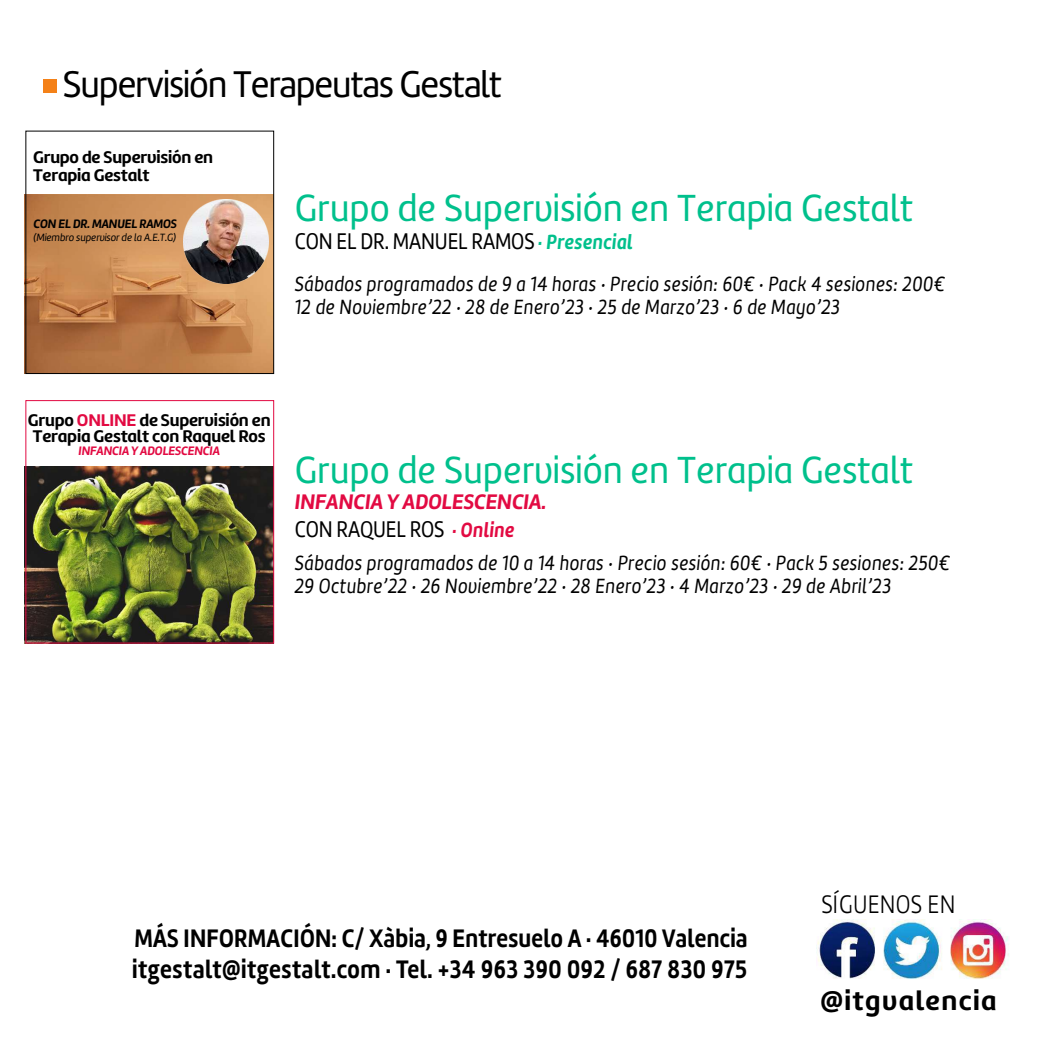
<style>
.page{position:relative;width:1050px;height:1050px;background:#fff}
.page>*{position:absolute;margin:0;border:0;box-sizing:border-box;transform-origin:0 0}
.t1{font:39.11px "Marine UP";color:#00c08c;scale:.95 1}
.t2{font:38.5px "Marine";letter-spacing:-.03em;color:#000;scale:.95 1}
.t3{font:700 28px "Marine UP";letter-spacing:.05em;color:#000}
.t4{font:700 26.25px/31.5px "Marine";letter-spacing:.015em;color:#000;scale:.85 1}
.t5{font:300 26.25px "Marine";letter-spacing:.01em;color:#000;scale:.85 1}
.t6{font:23.54px "Marine";letter-spacing:-.01em;color:#000;scale:.85 1}
.t7{font:italic 700 21.88px "Marine";color:#e20a42;scale:.96 1}
.t8{font:italic 21.35px/22.2px "Marine";letter-spacing:.025em;color:#000;scale:.87 1}
.t9{font:700 17.5px/15.8px "Marine UP";letter-spacing:-.01em;color:#000}
.t10{font:italic 700 12.78px "Marine";letter-spacing:-.01em;color:#e20a42;scale:.96 1}
.t11{font:italic 700 12.78px "Marine";letter-spacing:-.01em;color:#000;scale:.96 1}
.t12{font:italic 10.94px "Marine";letter-spacing:-.01em;color:#000;scale:.96 1}
.s1{font-weight:700;font-style:italic;font-size:21.35px;color:#00c08c}
.s2{color:#e20a42}
.s3{font-weight:700;font-style:italic;font-size:21.35px;color:#e20a42}
</style>
<div class="page">
<img style="left:27px;top:466px;width:245px;height:175px">
<div style="left:25px;top:400px;width:249px;height:243px;border:1px solid #e20a42"></div>
<div style="left:44px;top:80px;width:13px;height:13px;background:#f48118"></div>
<img style="left:816px;top:920px;width:194px;height:59px">
<img style="left:27px;top:195px;width:245px;height:177px">
<img style="left:184px;top:199px;width:84px;height:85px">
<div style="left:25px;top:131px;width:249px;height:243px;border:1px solid #000"></div>
<h2 class="t2" style="left:63px;top:59px;width:464px">Supervisión Terapeutas Gestalt</h2>
<p class="t9" style="left:33px;top:148px;width:182px;line-height:17.5px">Grupo de Supervisión en<br>Terapia Gestalt</p>
<p class="t11" style="left:34px;top:215px;width:151px">CON EL DR. MANUEL RAMOS</p>
<p class="t12" style="left:34px;top:230px;width:150px">(Miembro supervisor de la A.E.T.G)</p>
<h1 class="t1" style="left:295px;top:183px;width:652px">Grupo de Supervisión en Terapia Gestalt</h1>
<p class="t6" style="left:295px;top:226px;width:399px">CON EL DR. MANUEL RAMOS <span class="s1">· Presencial</span></p>
<p class="t8" style="left:295px;top:273px;width:749px">Sábados programados de 9 a 14 horas · Precio sesión: 60€ · Pack 4 sesiones: 200€<br>12 de Noviembre’22 · 28 de Enero’23 · 25 de Marzo’23 · 6 de Mayo’23</p>
<p class="t9" style="left:28px;top:412px;width:244px">Grupo <span class="s2">ONLINE</span> de Supervisión en<br>Terapia Gestalt con Raquel Ros</p>
<p class="t10" style="left:79px;top:443px;width:149px">INFANCIA Y ADOLESCENCIA</p>
<h1 class="t1" style="left:295px;top:445px;width:652px">Grupo de Supervisión en Terapia Gestalt</h1>
<p class="t7" style="left:295px;top:487px;width:263px">INFANCIA Y ADOLESCENCIA.</p>
<p class="t6" style="left:295px;top:514px;width:260px">CON RAQUEL ROS <span class="s3">· Online</span></p>
<p class="t8" style="left:295px;top:552px;width:754px">Sábados programados de 10 a 14 horas · Precio sesión: 60€ · Pack 5 sesiones: 250€<br>29 Octubre’22 · 26 Noviembre’22 · 28 Enero’23 · 4 Marzo’23 · 29 de Abril’23</p>
<p class="t5" style="left:822px;top:889px;width:159px">SÍGUENOS EN</p>
<p class="t4" style="left:132px;top:922px;width:725px">MÁS INFORMACIÓN: C/ Xàbia, 9 Entresuelo A · 46010 Valencia itgestalt@itgestalt.com · Tel. +34 963 390 092 / 687 830 975</p>
<h3 class="t3" style="left:821px;top:982px;width:178px">@itgvalencia</h3>
</div>
